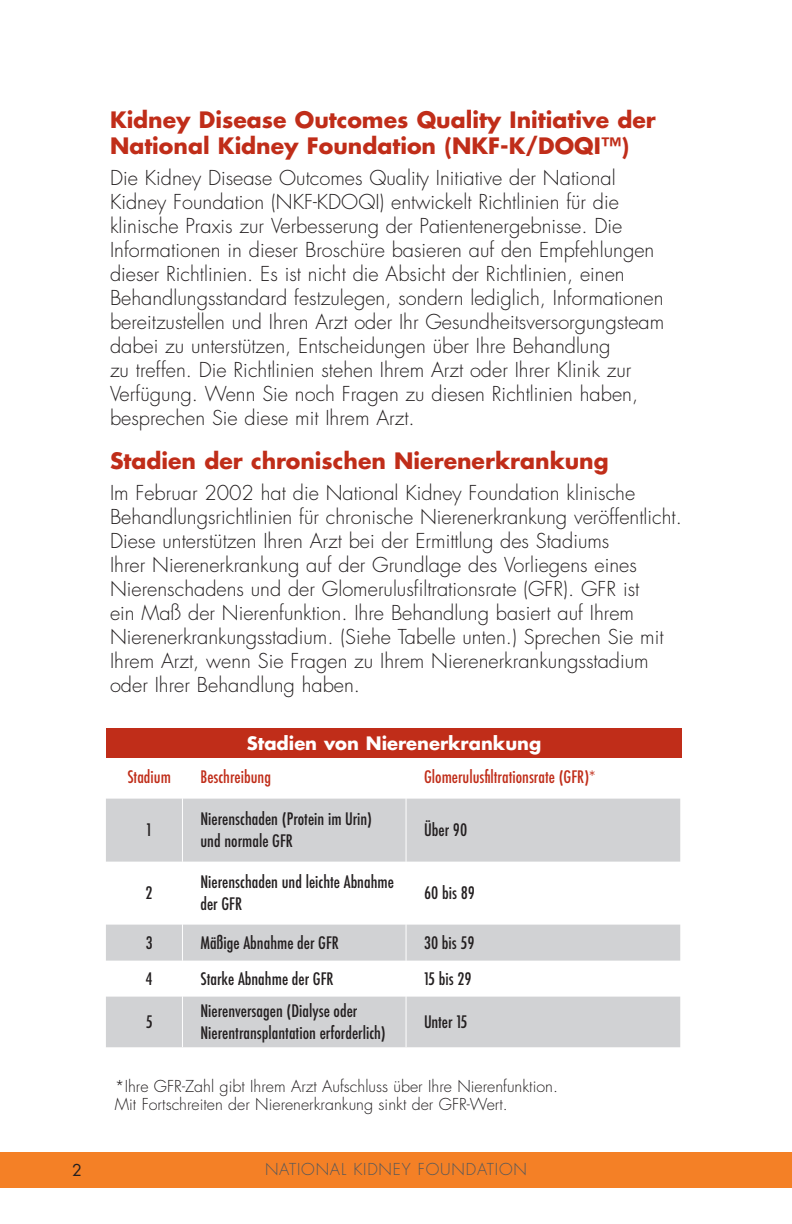
<style>
.page{position:relative;width:792px;height:1224px;background:#fff}
.page>*{position:absolute;margin:0;border:0;box-sizing:border-box;transform-origin:0 0}
.Head1{font:700 22px/26px "Futura";color:#c02d19}
.Body1{font:300 20px/24px "Futura";color:#231f20}
.t1{font:19px/22px "Futura Mdm Cnd";color:#231f20}
.t2{font:19px "Futura Mdm Cnd";color:#c02d19}
.t3{font:700 18px "Futura";color:#fff}
.Footnote1{font:300 16px/18px "Futura";color:#231f20}
.t4{font:300 16px "Futura";letter-spacing:.05em;color:#57585a}
</style>
<div class="page">
<div style="left:0;top:1152px;width:792px;height:36px;background:#f48026"></div>
<div style="left:106px;top:728px;width:576px;height:29px;background:#c02d19"></div>
<svg style="left:106px;top:799px;width:574px;height:248px;fill:#d1d2d4"></svg>
<hr style="left:182px;top:799px;width:1px;height:63px;background:#fff">
<hr style="left:406px;top:799px;width:1px;height:63px;background:#fff">
<hr style="left:182px;top:862px;width:1px;height:63px;background:#fff">
<hr style="left:406px;top:862px;width:1px;height:63px;background:#fff">
<hr style="left:182px;top:925px;width:1px;height:36px;background:#fff">
<hr style="left:406px;top:925px;width:1px;height:36px;background:#fff">
<hr style="left:182px;top:961px;width:1px;height:36px;background:#fff">
<hr style="left:406px;top:961px;width:1px;height:36px;background:#fff">
<hr style="left:182px;top:997px;width:1px;height:50px;background:#fff">
<hr style="left:406px;top:997px;width:1px;height:50px;background:#fff">
<p class="Head1" style="left:110px;top:106px;width:547px">Kidney Disease Outcomes Quality Initiative der<br>National Kidney Foundation (NKF-K/DOQI™)</p>
<p class="Body1" style="left:110px;top:166px;width:556px">Die Kidney Disease Outcomes Quality Initiative der National Kidney Foundation (NKF-KDOQI) entwickelt Richtlinien für die klinische Praxis zur Verbesserung der Patientenergebnisse. Die Informationen in dieser Broschüre basieren auf den Empfehlungen dieser Richtlinien. Es ist nicht die Absicht der Richtlinien, einen Behandlungsstandard festzulegen, sondern lediglich, Informationen bereitzustellen und Ihren Arzt oder Ihr Gesundheitsversorgungsteam dabei zu unterstützen, Entscheidungen über Ihre Behandlung<br>zu treffen. Die Richtlinien stehen Ihrem Arzt oder Ihrer Klinik zur Verfügung. Wenn Sie noch Fragen zu diesen Richtlinien haben, besprechen Sie diese mit Ihrem Arzt.</p>
<p class="Head1" style="left:110px;top:447px;width:500px">Stadien der chronischen Nierenerkrankung</p>
<p class="Body1" style="left:110px;top:481px;width:574px">Im Februar 2002 hat die National Kidney Foundation klinische Behandlungsrichtlinien für chronische Nierenerkrankung veröffentlicht.<br>Diese unterstützen Ihren Arzt bei der Ermittlung des Stadiums<br>Ihrer Nierenerkrankung auf der Grundlage des Vorliegens eines Nierenschadens und der Glomerulusfiltrationsrate (GFR). GFR ist<br>ein Maß der Nierenfunktion. Ihre Behandlung basiert auf Ihrem Nierenerkrankungsstadium. (Siehe Tabelle unten.) Sprechen Sie mit Ihrem Arzt, wenn Sie Fragen zu Ihrem Nierenerkrankungsstadium oder Ihrer Behandlung haben.</p>
<p class="t3" style="left:247px;top:731px;width:296px">Stadien von Nierenerkrankung</p>
<p class="t2" style="left:127px;top:764px;width:45px">Stadium</p>
<p class="t2" style="left:200px;top:764px;width:72px">Beschreibung</p>
<p class="t2" style="left:424px;top:764px;width:173px">Glomerulusfiltrationsrate (GFR)*</p>
<p class="t1" style="left:147px;top:821px;width:7px">1</p>
<p class="t1" style="left:200px;top:810px;width:173px">Nierenschaden (Protein im Urin)</p>
<p class="t1" style="left:200px;top:832px;width:94px">und normale GFR</p>
<p class="t1" style="left:424px;top:821px;width:45px">Über 90</p>
<p class="t1" style="left:146px;top:884px;width:9px">2</p>
<p class="t1" style="left:200px;top:873px;width:195px">Nierenschaden und leichte Abnahme der GFR</p>
<p class="t1" style="left:424px;top:884px;width:53px">60 bis 89</p>
<p class="t1" style="left:146px;top:933px;width:9px">3</p>
<p class="t1" style="left:200px;top:933px;width:140px">Mäßige Abnahme der GFR</p>
<p class="t1" style="left:424px;top:933px;width:52px">30 bis 59</p>
<p class="t1" style="left:146px;top:969px;width:9px">4</p>
<p class="t1" style="left:200px;top:969px;width:135px">Starke Abnahme der GFR</p>
<p class="t1" style="left:424px;top:969px;width:49px">15 bis 29</p>
<p class="t1" style="left:146px;top:1013px;width:9px">5</p>
<p class="t1" style="left:200px;top:1002px;width:187px">Nierenversagen (Dialyse oder<br>Nierentransplantation erforderlich)</p>
<p class="t1" style="left:424px;top:1013px;width:45px">Unter 15</p>
<p class="Footnote1" style="left:115px;top:1078px;width:445px">*Ihre GFR-Zahl gibt Ihrem Arzt Aufschluss über Ihre Nierenfunktion.<br>Mit Fortschreiten der Nierenerkrankung sinkt der GFR-Wert.</p>
<p class="t4" style="left:265px;top:1160px;width:26px">Nationa</p>
<p class="t4" style="left:341px;top:1160px;width:33px">l Kidne</p>
<p class="t4" style="left:402px;top:1160px;width:62px">y Foundation</p>
</div>
